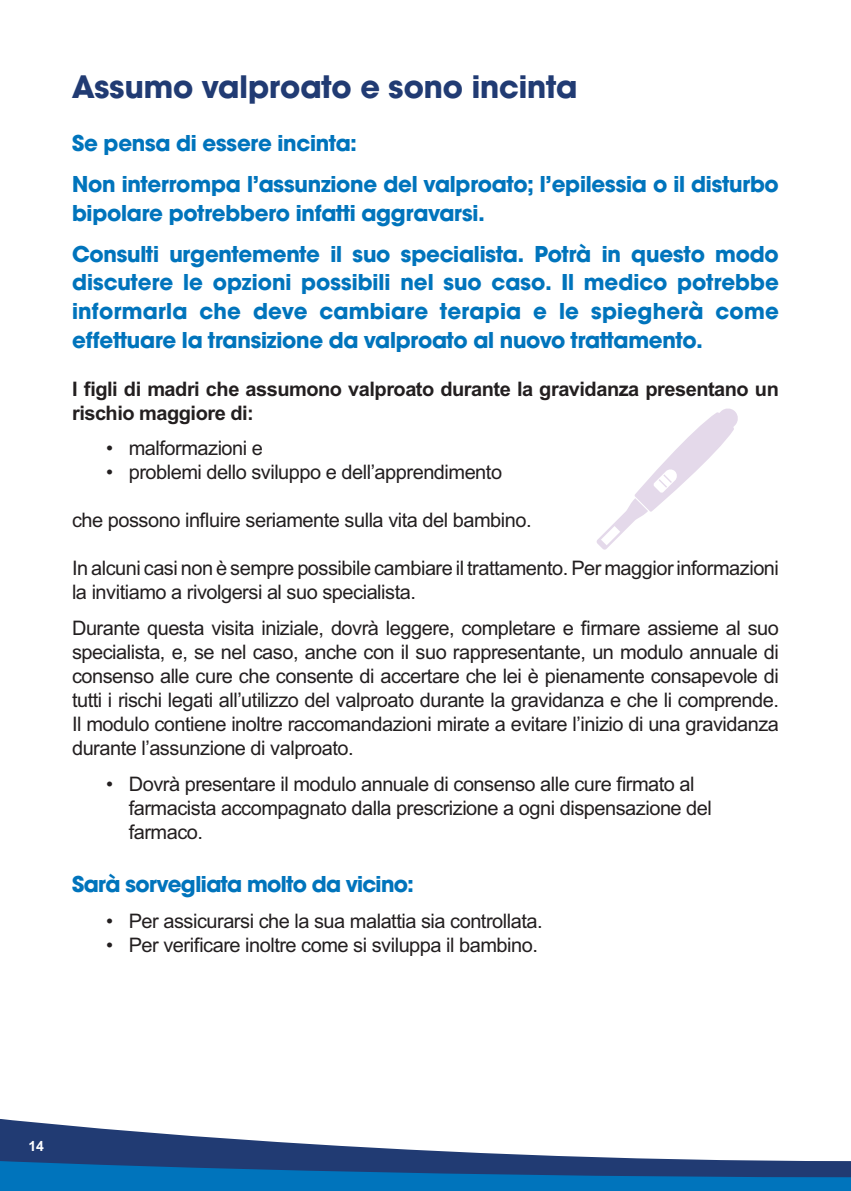
<style>
.page{position:relative;width:851px;height:1191px;background:#fff}
.page>*{position:absolute;margin:0;border:0;box-sizing:border-box;transform-origin:0 0}
.t1{font:700 34px "Avant Garde Gothic Itc T";color:#213b73}
.t2{font:700 24px/28.8px "Avant Garde Gothic Itc T";letter-spacing:-.01em;color:#0074bc}
.t3{font:20px/24px "Arial";letter-spacing:-.025em;color:#231f20}
.t4{font:700 20px/24px "Arial";letter-spacing:-.025em;color:#231f20}
.t5{font:700 14px "Arial";color:#fff}
</style>
<div class="page">
<svg style="left:0;top:1119px;width:360px;height:28px"></svg>
<svg style="left:596px;top:408px;width:142px;height:142px"></svg>
<svg style="left:0;top:1147px;width:851px;height:44px;background:#2d6ba3"></svg>
<p class="t1" style="left:72px;top:66px;width:507px">Assumo valproato e sono incinta</p>
<p class="t2" style="left:72px;top:128px;width:286px">Se pensa di essere incinta:</p>
<p class="t2" style="left:72px;top:169px;width:708px">Non interrompa l’assunzione del valproato; l’epilessia o il disturbo bipolare potrebbero infatti aggravarsi.</p>
<p class="t2" style="left:72px;top:238px;width:708px;text-align:justify">Consulti urgentemente il suo specialista. Potrà in questo modo discutere le opzioni possibili nel suo caso. Il medico potrebbe informarla che deve cambiare terapia e le spiegherà come effettuare la transizione da valproato al nuovo trattamento.</p>
<p class="t4" style="left:72px;top:377px;width:708px">I figli di madri che assumono valproato durante la gravidanza presentano un rischio maggiore di:</p>
<p class="t3" style="left:106px;top:436px;width:158px">• malformazioni e</p>
<p class="t3" style="left:106px;top:460px;width:397px">• problemi dello sviluppo e dell’apprendimento</p>
<p class="t3" style="left:72px;top:508px;width:461px">che possono influire seriamente sulla vita del bambino.</p>
<p class="t3" style="left:72px;top:556px;width:708px">In alcuni casi non è sempre possibile cambiare il trattamento. Per maggior informazioni la invitiamo a rivolgersi al suo specialista.</p>
<p class="t3" style="left:72px;top:616px;width:708px;text-align:justify">Durante questa visita iniziale, dovrà leggere, completare e firmare assieme al suo specialista, e, se nel caso, anche con il suo rappresentante, un modulo annuale di consenso alle cure che consente di accertare che lei è pienamente consapevole di tutti i rischi legati all’utilizzo del valproato durante la gravidanza e che li comprende.<br>Il modulo contiene inoltre raccomandazioni mirate a evitare l’inizio di una gravidanza durante l’assunzione di valproato.</p>
<p class="t3" style="left:129px;top:772px;width:584px;text-indent:-23px">• Dovrà presentare il modulo annuale di consenso alle cure firmato al farmacista accompagnato dalla prescrizione a ogni dispensazione del farmaco.</p>
<p class="t2" style="left:72px;top:869px;width:343px">Sarà sorvegliata molto da vicino:</p>
<p class="t3" style="left:106px;top:908px;width:438px">• Per assicurarsi che la sua malattia sia controllata.</p>
<p class="t3" style="left:106px;top:932px;width:433px">• Per verificare inoltre come si sviluppa il bambino.</p>
<p class="t5" style="left:28px;top:1138px;width:17px">14</p>
</div>
